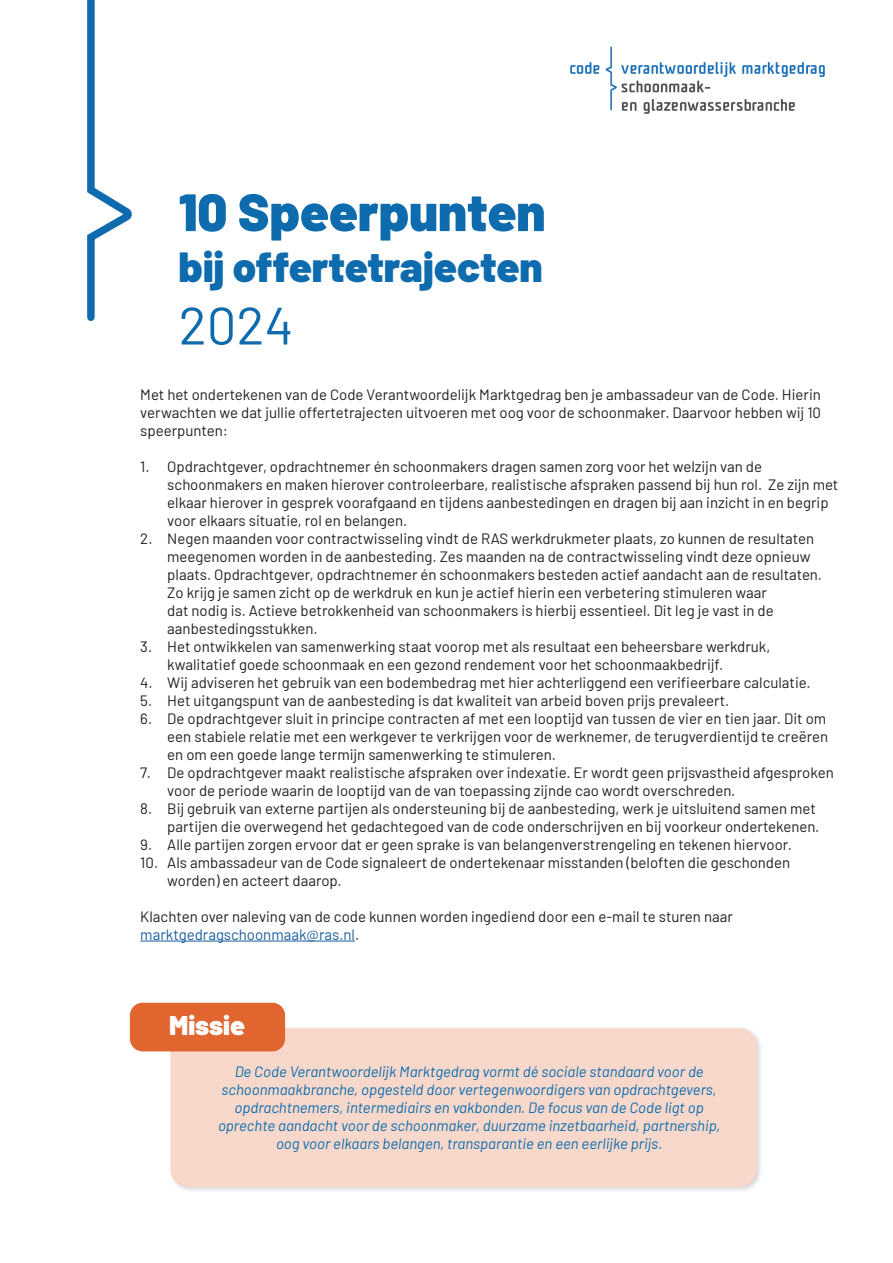
<style>
.page{position:relative;width:893px;height:1263px;background:#fff}
.page>*{position:absolute;margin:0;border:0;box-sizing:border-box;transform-origin:0 0}
.t1{font:900 52.5px "Barlow";color:#0e6cae}
.t2{font:52.5px "Barlow";color:#0e6cae}
.t3{font:900 42px "Barlow";color:#0e6cae}
.t4{font:900 27px "Barlow";color:#fff}
.t5{font:15px/18px "Barlow";color:#231f20}
.t6{font:italic 15px/18px "Barlow";color:#0e6cae;text-align:center}
.s1{color:#175d9e}
</style>
<div class="page">
<div style="left:168px;top:1026px;width:595px;height:168px;background:#231f20;opacity:.75"></div>
<div style="left:171px;top:1028px;width:585px;height:159px;background:#f7d8cb;border-radius:18px"></div>
<div style="left:130px;top:1003px;width:155px;height:48px;background:#e0652f;border-radius:13px"></div>
<img style="left:570px;top:47px;width:255px;height:67px">
<svg style="left:87px;top:0;width:45px;height:321px"></svg>
<hr style="left:140px;top:941px;width:215px;height:1px;background:#175d9e">
<p class="t1" style="left:179px;top:173px;width:368px">10 Speerpunten</p>
<p class="t3" style="left:179px;top:235px;width:366px">bij offertetrajecten</p>
<p class="t2" style="left:179px;top:288px;width:116px">2024</p>
<p class="t5" style="left:140px;top:384px;width:682px;text-align:justify">Met het ondertekenen van de Code Verantwoordelijk Marktgedrag ben je ambassadeur van de Code. Hierin verwachten we dat jullie offertetrajecten uitvoeren met oog voor de schoonmaker. Daarvoor hebben wij 10 speerpunten:</p>
<p class="t5" style="left:167px;top:456px;width:672px;text-indent:-27px">1. Opdrachtgever, opdrachtnemer én schoonmakers dragen samen zorg voor het welzijn van de schoonmakers en maken hierover controleerbare, realistische afspraken passend bij hun rol. Ze zijn met elkaar hierover in gesprek voorafgaand en tijdens aanbestedingen en dragen bij aan inzicht in en begrip voor elkaars situatie, rol en belangen.</p>
<p class="t5" style="left:167px;top:528px;width:656px;text-indent:-27px">2. Negen maanden voor contractwisseling vindt de RAS werkdrukmeter plaats, zo kunnen de resultaten meegenomen worden in de aanbesteding. Zes maanden na de contractwisseling vindt deze opnieuw plaats. Opdrachtgever, opdrachtnemer én schoonmakers besteden actief aandacht aan de resultaten.<br>Zo krijg je samen zicht op de werkdruk en kun je actief hierin een verbetering stimuleren waar<br>dat nodig is. Actieve betrokkenheid van schoonmakers is hierbij essentieel. Dit leg je vast in de aanbestedingsstukken.</p>
<p class="t5" style="left:167px;top:636px;width:605px;text-indent:-27px">3. Het ontwikkelen van samenwerking staat voorop met als resultaat een beheersbare werkdruk, kwalitatief goede schoonmaak en een gezond rendement voor het schoonmaakbedrijf.</p>
<p class="t5" style="left:140px;top:672px;width:672px">4. Wij adviseren het gebruik van een bodembedrag met hier achterliggend een verifieerbare calculatie.</p>
<p class="t5" style="left:140px;top:690px;width:590px">5. Het uitgangspunt van de aanbesteding is dat kwaliteit van arbeid boven prijs prevaleert.</p>
<p class="t5" style="left:167px;top:708px;width:662px;text-indent:-27px">6. De opdrachtgever sluit in principe contracten af met een looptijd van tussen de vier en tien jaar. Dit om een stabiele relatie met een werkgever te verkrijgen voor de werknemer, de terugverdientijd te creëren en om een goede lange termijn samenwerking te stimuleren.</p>
<p class="t5" style="left:167px;top:762px;width:668px;text-indent:-27px">7. De opdrachtgever maakt realistische afspraken over indexatie. Er wordt geen prijsvastheid afgesproken voor de periode waarin de looptijd van de van toepassing zijnde cao wordt overschreden.</p>
<p class="t5" style="left:140px;top:798px;width:681px;text-align:right">8. Bij gebruik van externe partijen als ondersteuning bij de aanbesteding, werk je uitsluitend samen met partijen die overwegend het gedachtegoed van de code onderschrijven en bij voorkeur ondertekenen.</p>
<p class="t5" style="left:140px;top:834px;width:653px">9. Alle partijen zorgen ervoor dat er geen sprake is van belangenverstrengeling en tekenen hiervoor.</p>
<p class="t5" style="left:167px;top:852px;width:624px;text-indent:-27px">10. Als ambassadeur van de Code signaleert de ondertekenaar misstanden (beloften die geschonden worden) en acteert daarop.</p>
<p class="t5" style="left:140px;top:906px;width:594px">Klachten over naleving van de code kunnen worden ingediend door een e-mail te sturen naar <span class="s1">marktgedragschoonmaak@ras.nl</span>.</p>
<p class="t4" style="left:169px;top:1005px;width:77px">Missie</p>
<p class="t6" style="left:218px;top:1061px;width:504px">De Code Verantwoordelijk Marktgedrag vormt dé sociale standaard voor de schoonmaakbranche, opgesteld door vertegenwoordigers van opdrachtgevers, opdrachtnemers, intermediairs en vakbonden. De focus van de Code ligt op oprechte aandacht voor de schoonmaker, duurzame inzetbaarheid, partnership, oog voor elkaars belangen, transparantie en een eerlijke prijs.</p>
</div>
